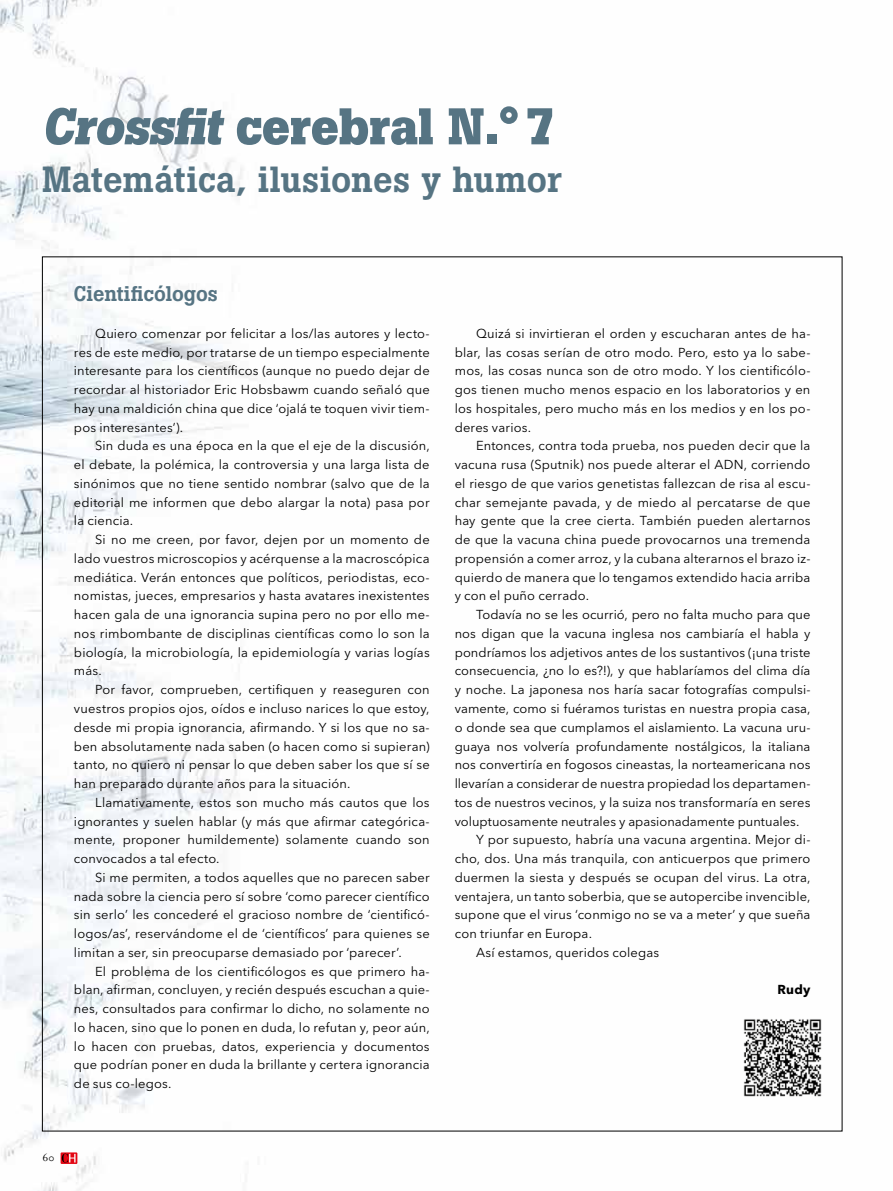
<style>
.page{position:relative;width:893px;height:1191px;background:#fff}
.page>*{position:absolute;margin:0;border:0;box-sizing:border-box;transform-origin:0 0}
.t1{font:700 51px "Boton";letter-spacing:-.01em;color:#567483}
.t2{font:500 36px "Boton";letter-spacing:.005em;color:#567483}
.t3{font:500 21px "Boton";letter-spacing:-.005em;color:#567483}
.t4{font:12.9px/18.8px "Avenir Next LT Pro";letter-spacing:.01em;color:#000;text-align:justify}
.t5{font:700 12.9px "Avenir Next LT Pro";color:#000}
.t6{font:11.25px "Filosofia";color:#000}
</style>
<div class="page">
<img style="left:0;top:0;width:843px;height:1191px">
<img style="left:739px;top:1013px;width:87px;height:88px">
<svg style="left:61px;top:1152px;width:16px;height:12px"></svg>
<svg style="left:62px;top:1153px;width:14px;height:9px"></svg>
<h1 class="t1" style="left:42px;top:96px;width:515px">Crossfit cerebral N.° 7</h1>
<h2 class="t2" style="left:42px;top:158px;width:521px">Matemática, ilusiones y humor</h2>
<h3 class="t3" style="left:74px;top:281px;width:145px">Cientificólogos</h3>
<p class="t4" style="left:74px;top:324px;width:357px;text-indent:21px">Quiero comenzar por felicitar a los/las autores y lecto&shy;res de este medio, por tratarse de un tiempo especialmente interesante para los científicos (aunque no puedo dejar de recordar al historiador Eric Hobsbawm cuando señaló que hay una maldición china que dice ‘ojalá te toquen vivir tiem&shy;pos interesantes’).</p>
<p class="t4" style="left:74px;top:436px;width:357px;text-indent:21px">Sin duda es una época en la que el eje de la discusión, el debate, la polémica, la controversia y una larga lista de sinónimos que no tiene sentido nombrar (salvo que de la editorial me informen que debo alargar la nota) pasa por la ciencia.</p>
<p class="t4" style="left:74px;top:530px;width:357px;text-indent:21px">Si no me creen, por favor, dejen por un momento de lado vuestros microscopios y acérquense a la macroscópica mediática. Verán entonces que políticos, periodistas, eco&shy;nomistas, jueces, empresarios y hasta avatares inexistentes hacen gala de una ignorancia supina pero no por ello me&shy;nos rimbombante de disciplinas científicas como lo son la biología, la microbiología, la epidemiología y varias logías más.</p>
<p class="t4" style="left:74px;top:680px;width:357px;text-indent:21px">Por favor, comprueben, certifiquen y reaseguren con vuestros propios ojos, oídos e incluso narices lo que estoy, desde mi propia ignorancia, afirmando. Y si los que no sa&shy;ben absolutamente nada saben (o hacen como si supieran) tanto, no quiero ni pensar lo que deben saber los que sí se han preparado durante años para la situación.</p>
<p class="t4" style="left:74px;top:793px;width:357px;text-indent:21px">Llamativamente, estos son mucho más cautos que los ignorantes y suelen hablar (y más que afirmar categórica&shy;mente, proponer humildemente) solamente cuando son convocados a tal efecto.</p>
<p class="t4" style="left:74px;top:868px;width:357px;text-indent:21px">Si me permiten, a todos aquelles que no parecen saber nada sobre la ciencia pero sí sobre ‘como parecer científico sin serlo’ les concederé el gracioso nombre de ‘cientificó&shy;logos/as’, reservándome el de ‘científicos’ para quienes se limitan a ser, sin preocuparse demasiado por ‘parecer’.</p>
<p class="t4" style="left:74px;top:961px;width:357px;text-indent:21px">El problema de los cientificólogos es que primero ha&shy;blan, afirman, concluyen, y recién después escuchan a quie&shy;nes, consultados para confirmar lo dicho, no solamente no lo hacen, sino que lo ponen en duda, lo refutan y, peor aún, lo hacen con pruebas, datos, experiencia y documentos que podrían poner en duda la brillante y certera ignorancia de sus co-legos.</p>
<p class="t6" style="left:43px;top:1151px;width:13px">60</p>
<p class="t4" style="left:455px;top:324px;width:357px;text-indent:21px">Quizá si invirtieran el orden y escucharan antes de ha&shy;blar, las cosas serían de otro modo. Pero, esto ya lo sabe&shy;mos, las cosas nunca son de otro modo. Y los cientificólo&shy;gos tienen mucho menos espacio en los laboratorios y en los hospitales, pero mucho más en los medios y en los po&shy;deres varios.</p>
<p class="t4" style="left:455px;top:436px;width:357px;text-indent:21px">Entonces, contra toda prueba, nos pueden decir que la vacuna rusa (Sputnik) nos puede alterar el ADN, corriendo el riesgo de que varios genetistas fallezcan de risa al escu&shy;char semejante pavada, y de miedo al percatarse de que hay gente que la cree cierta. También pueden alertarnos de que la vacuna china puede provocarnos una tremenda propensión a comer arroz, y la cubana alterarnos el brazo iz&shy;quierdo de manera que lo tengamos extendido hacia arriba y con el puño cerrado.</p>
<p class="t4" style="left:476px;top:605px;width:336px">Todavía no se les ocurrió, pero no falta mucho para que</p>
<p class="t4" style="left:455px;top:624px;width:357px">nos digan que la vacuna inglesa nos cambiaría el habla y</p>
<p class="t4" style="left:455px;top:643px;width:357px">pondríamos los adjetivos antes de los sustantivos (¡una triste</p>
<p class="t4" style="left:455px;top:661px;width:357px">consecuencia, ¿no lo es?!), y que hablaríamos del clima día</p>
<p class="t4" style="left:455px;top:680px;width:357px">y noche. La japonesa nos haría sacar fotografías compulsi-</p>
<p class="t4" style="left:455px;top:699px;width:357px">vamente, como si fuéramos turistas en nuestra propia casa,</p>
<p class="t4" style="left:455px;top:718px;width:357px">o donde sea que cumplamos el aislamiento. La vacuna uru-</p>
<p class="t4" style="left:455px;top:736px;width:357px">guaya nos volvería profundamente nostálgicos, la italiana</p>
<p class="t4" style="left:455px;top:755px;width:357px">nos convertiría en fogosos cineastas, la norteamericana nos</p>
<p class="t4" style="left:455px;top:774px;width:357px">llevarían a considerar de nuestra propiedad los departamen-</p>
<p class="t4" style="left:455px;top:793px;width:357px">tos de nuestros vecinos, y la suiza nos transformaría en seres</p>
<p class="t4" style="left:455px;top:811px;width:346px">voluptuosamente neutrales y apasionadamente puntuales.</p>
<p class="t4" style="left:476px;top:830px;width:336px">Y por supuesto, habría una vacuna argentina. Mejor di-</p>
<p class="t4" style="left:455px;top:849px;width:357px">cho, dos. Una más tranquila, con anticuerpos que primero</p>
<p class="t4" style="left:455px;top:868px;width:357px">duermen la siesta y después se ocupan del virus. La otra,</p>
<p class="t4" style="left:455px;top:886px;width:357px">ventajera, un tanto soberbia, que se autopercibe invencible,</p>
<p class="t4" style="left:455px;top:905px;width:357px">supone que el virus ‘conmigo no se va a meter’ y que sueña</p>
<p class="t4" style="left:455px;top:924px;width:139px">con triunfar en Europa.</p>
<p class="t4" style="left:476px;top:943px;width:185px">Así estamos, queridos colegas</p>
<p class="t5" style="left:777px;top:981px;width:34px">Rudy</p>
</div>
